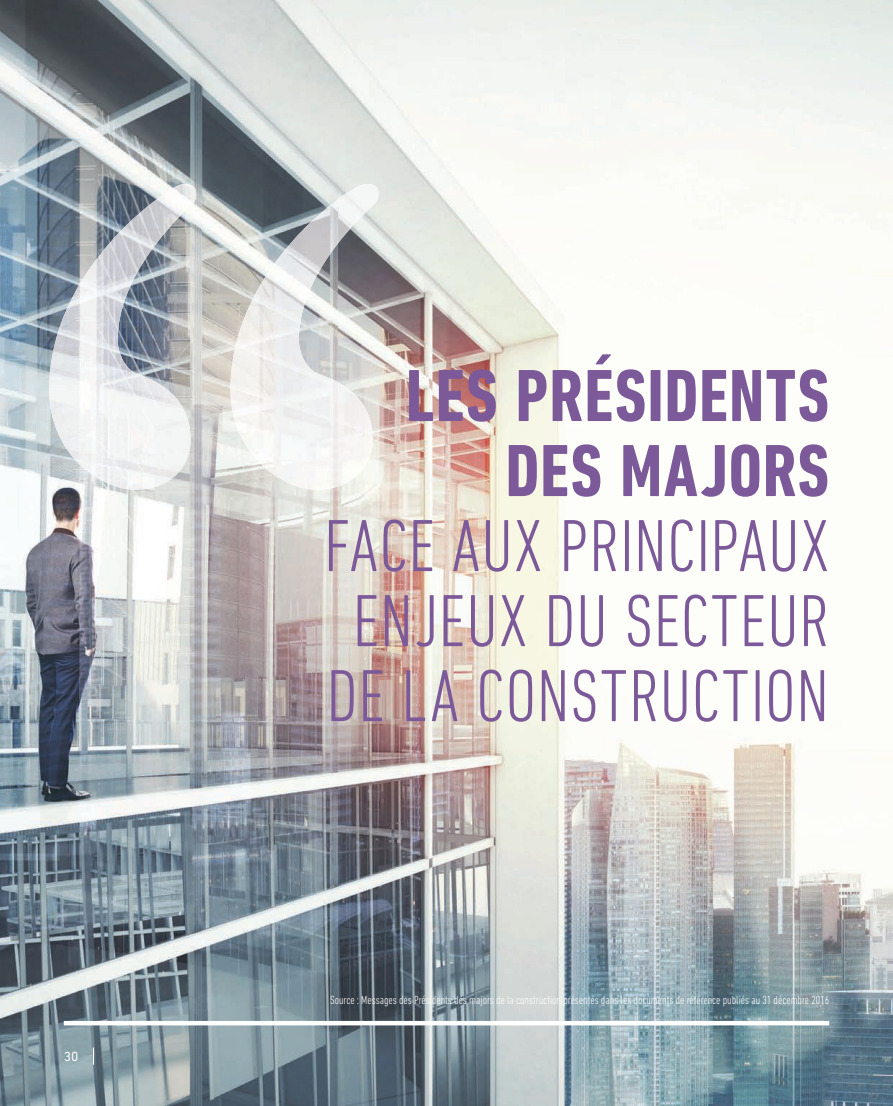
<style>
.page{position:relative;width:893px;height:1106px;background:#fff}
.page>*{position:absolute;margin:0;border:0;box-sizing:border-box;transform-origin:0 0}
.t1{font:300 condensed 75px/75px "DIN Next LT Pro";color:#7c5a99;text-align:center}
.t2{font:700 condensed 75px/75px "DIN Next LT Pro";color:#7c5a99;text-align:right}
.t3{font:13.5px "DIN Next LT Pro";color:#fff}
.t4{font:300 condensed 12px "DIN Next LT Pro";color:#fff}
</style>
<div class="page">
<img style="left:0;top:0;width:893px;height:1106px">
<img style="left:49px;top:184px;width:329px;height:306px">
<div style="left:64px;top:1020px;width:765px;height:5px;background:#fff"></div>
<svg style="left:93px;top:1047px;width:1px;height:17px"></svg>
<p class="t3" style="left:64px;top:1048px;width:16px">30</p>
<h1 class="t2" style="left:406px;top:358px;width:425px">LES PRÉSIDENTS<br>DES MAJORS</h1>
<h1 class="t1" style="left:324px;top:507px;width:507px">FACE AUX PRINCIPAUX<br>ENJEUX DU SECTEUR<br>DE LA CONSTRUCTION</h1>
<p class="t4" style="left:330px;top:993px;width:500px">Source : Messages des Présidents des majors de la construction présentés dans les documents de référence publiés au 31 décembre 2016</p>
</div>
